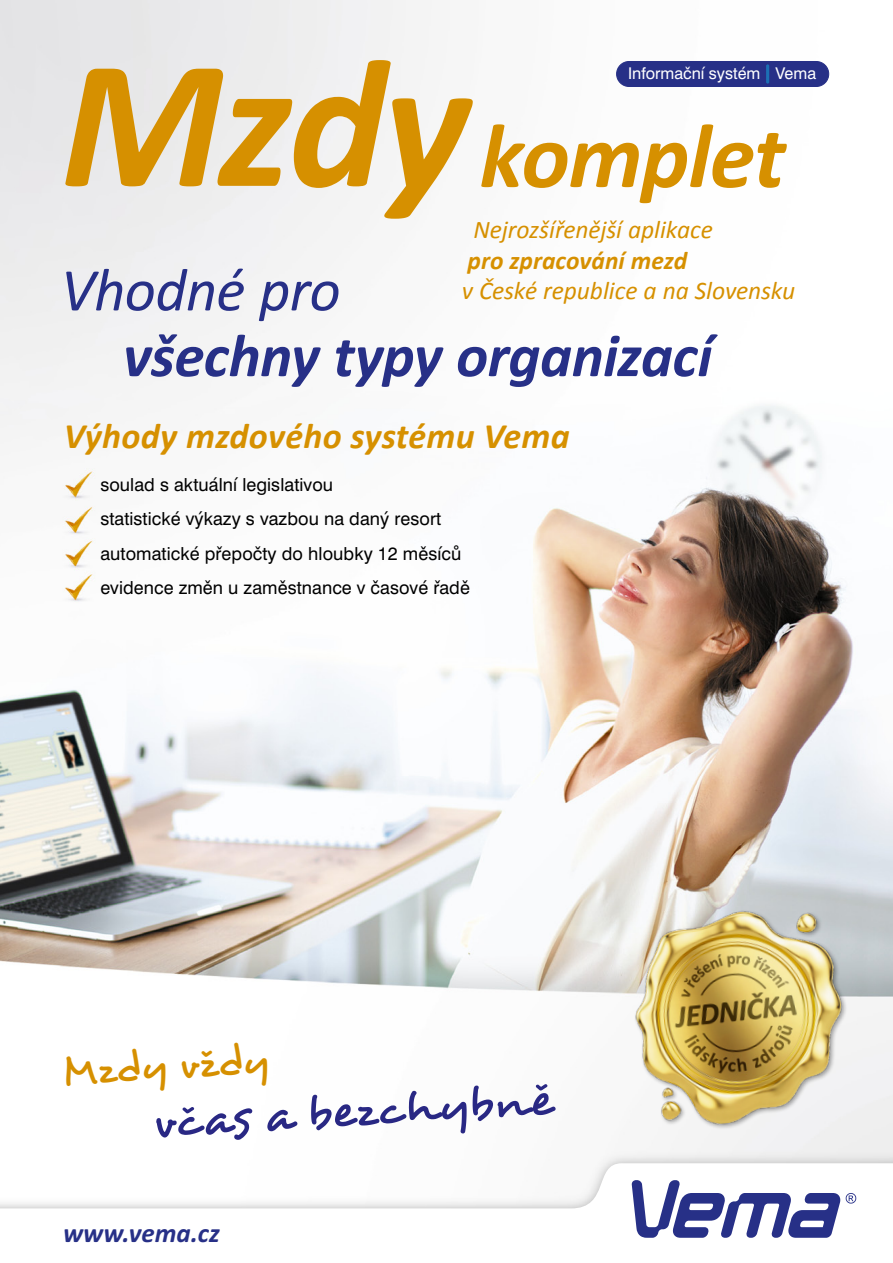
<style>
.page{position:relative;width:893px;height:1263px;background:#fff}
.page>*{position:absolute;margin:0;border:0;box-sizing:border-box;transform-origin:0 0}
.t1{font:italic 700 185.4px "Calibri";color:#d69000}
.t2{font:italic 700 91.95px "Calibri";letter-spacing:-.015em;color:#d69000}
.t3{font:italic 700 60.9px "Calibri";letter-spacing:-.01em;color:#273087}
.t4{font:italic 60.9px "Calibri";letter-spacing:-.015em;color:#273087}
.t5{font:49.95px "Desyrel";color:#292884}
.t6{font:43.5px "Desyrel";color:#d69000}
.t7{font:italic 700 36px "Calibri";letter-spacing:.01em;color:#d69000}
.t8{font:italic 700 27px "Calibri";color:#273087}
.t9{font:italic 25.5px/30.6px "Calibri";letter-spacing:-.005em;color:#d69000}
.t10{font:18px "Swiss 721 BTCE";letter-spacing:.005em;color:#000}
.t11{font:16.2px "Swiss 721 BTCE";color:#fff}
.s1{font-weight:700}
</style>
<div class="page">
<img style="left:0;top:0;width:893px;height:1163px">
<svg style="left:0;top:1163px;width:893px;height:46px"></svg>
<svg style="left:632px;top:1180px;width:224px;height:58px"></svg>
<div style="left:617px;top:61px;width:212px;height:25px;background:#273087;border-radius:13px"></div>
<div style="left:617px;top:61px;width:212px;height:26px;border:1px solid #273087;border-radius:13px"></div>
<hr style="left:766px;top:64px;width:3px;height:20px;background:#1c70b4;border-radius:2px">
<img style="left:621px;top:898px;width:237px;height:238px">
<p class="t1" style="left:61px;top:7px;width:410px">Mzdy</p>
<p class="t11" style="left:628px;top:63px;width:189px">Informační systém Vema</p>
<p class="t2" style="left:480px;top:98px;width:307px">komplet</p>
<p class="t9" style="left:462px;top:214px;width:335px;text-indent:12px">Nejrozšířenější aplikace<br><span class="s1">pro zpracování mezd<br></span>v České republice a na Slovensku</p>
<p class="t3" style="left:123px;top:317px;width:591px">všechny typy organizací</p>
<p class="t4" style="left:61px;top:249px;width:282px">Vhodné pro</p>
<p class="t7" style="left:64px;top:413px;width:507px">Výhody mzdového systému Vema</p>
<p class="t10" style="left:100px;top:473px;width:234px">soulad s aktuální legislativou</p>
<p class="t10" style="left:100px;top:507px;width:342px">statistické výkazy s vazbou na daný resort</p>
<p class="t10" style="left:100px;top:541px;width:362px">automatické přepočty do hloubky 12 měsíců</p>
<p class="t10" style="left:100px;top:576px;width:371px">evidence změn u zaměstnance v časové řadě</p>
<p class="t6" style="left:60px;top:1043px;width:210px;rotate:-3deg">Mzdy vždy</p>
<p class="t5" style="left:151px;top:1089px;width:401px;rotate:-3deg">včas a bezchybně</p>
<p class="t8" style="left:63px;top:1216px;width:158px">www.vema.cz</p>
</div>
